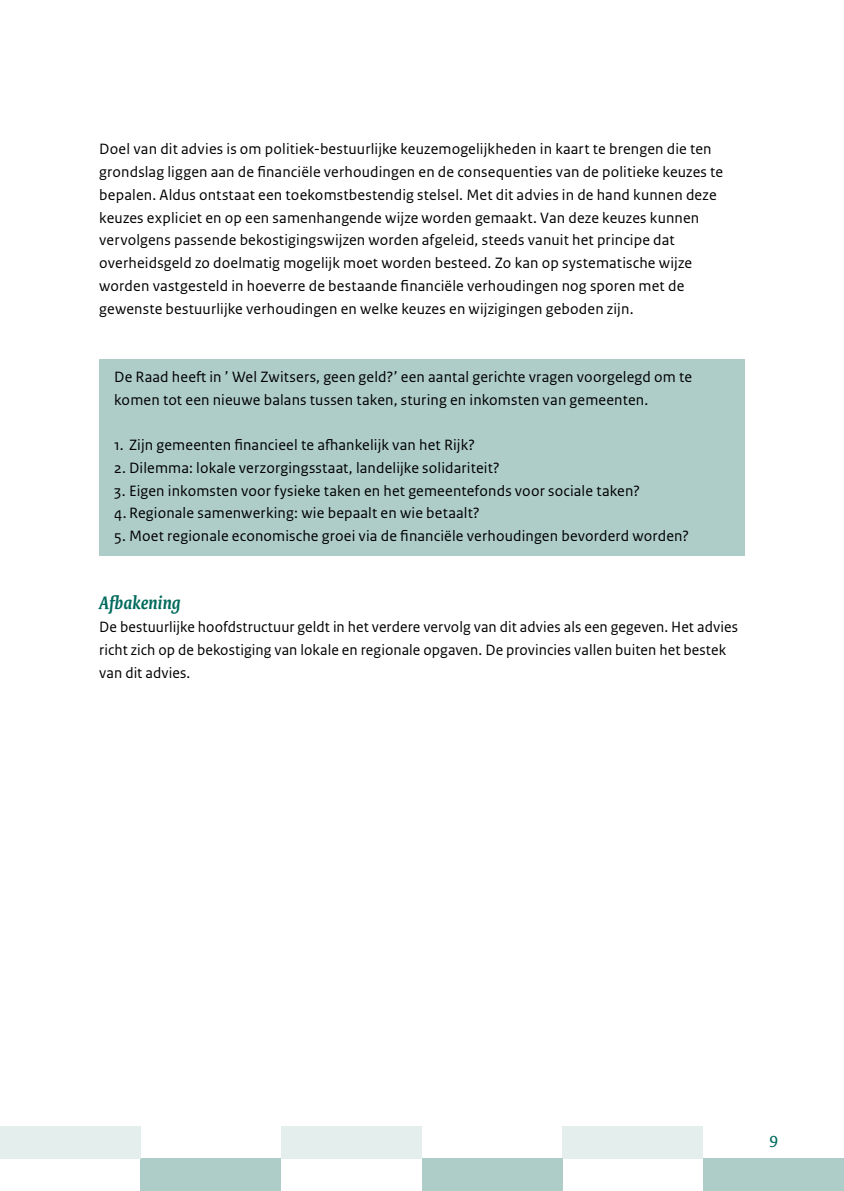
<style>
.page{position:relative;width:844px;height:1191px;background:#fff}
.page>*{position:absolute;margin:0;border:0;box-sizing:border-box;transform-origin:0 0}
.Tussenkop{font:italic 700 19.25px "Rijksoverheid Serif";color:#006a5d}
.t1{font:17.5px "Rijksoverheid Serif";color:#006a5d}
.Broodtekst{font:15.75px/22.8px "Rijksoverheid Sans Text";letter-spacing:.01em;color:#000}
.Broodtekst_opsomming{font:15.75px "Rijksoverheid Sans Text";letter-spacing:.01em;color:#000}
</style>
<div class="page">
<div style="left:703px;top:1158px;width:140px;height:33px;background:#aecdc9"></div>
<div style="left:562px;top:1126px;width:141px;height:32px;background:#e4eeed"></div>
<div style="left:422px;top:1158px;width:140px;height:33px;background:#aecdc9"></div>
<div style="left:281px;top:1126px;width:141px;height:32px;background:#e4eeed"></div>
<div style="left:141px;top:1158px;width:140px;height:33px;background:#aecdc9"></div>
<div style="left:0;top:1126px;width:141px;height:32px;background:#e4eeed"></div>
<div style="left:99px;top:359px;width:645px;height:197px;background:#aecdc9"></div>
<p class="Broodtekst" style="left:99px;top:138px;width:625px">Doel van dit advies is om politiek-bestuurlijke keuzemogelijkheden in kaart te brengen die ten grondslag liggen aan de financiële verhoudingen en de consequenties van de politieke keuzes te bepalen. Aldus ontstaat een toekomstbestendig stelsel. Met dit advies in de hand kunnen deze keuzes expliciet en op een samenhangende wijze worden gemaakt. Van deze keuzes kunnen vervolgens passende bekostigingswijzen worden afgeleid, steeds vanuit het principe dat overheidsgeld zo doelmatig mogelijk moet worden besteed. Zo kan op systematische wijze worden vastgesteld in hoeverre de bestaande financiële verhoudingen nog sporen met de gewenste bestuurlijke verhoudingen en welke keuzes en wijzigingen geboden zijn.</p>
<p class="Broodtekst" style="left:114px;top:365px;width:579px">De Raad heeft in ’ Wel Zwitsers, geen geld?’ een aantal gerichte vragen voorgelegd om te komen tot een nieuwe balans tussen taken, sturing en inkomsten van gemeenten.</p>
<p class="Broodtekst_opsomming" style="left:114px;top:436px;width:362px">1. Zijn gemeenten financieel te afhankelijk van het Rijk?</p>
<p class="Broodtekst_opsomming" style="left:114px;top:459px;width:387px">2. Dilemma: lokale verzorgingsstaat, landelijke solidariteit?</p>
<p class="Broodtekst_opsomming" style="left:114px;top:481px;width:527px">3. Eigen inkomsten voor fysieke taken en het gemeentefonds voor sociale taken?</p>
<p class="Broodtekst_opsomming" style="left:114px;top:504px;width:367px">4. Regionale samenwerking: wie bepaalt en wie betaalt?</p>
<p class="Broodtekst_opsomming" style="left:114px;top:527px;width:576px">5. Moet regionale economische groei via de financiële verhoudingen bevorderd worden?</p>
<p class="Tussenkop" style="left:99px;top:591px;width:83px">Afbakening</p>
<p class="Broodtekst" style="left:99px;top:616px;width:640px">De bestuurlijke hoofdstructuur geldt in het verdere vervolg van dit advies als een gegeven. Het advies richt zich op de bekostiging van lokale en regionale opgaven. De provincies vallen buiten het bestek van dit advies.</p>
<p class="t1" style="left:768px;top:1130px;width:11px">9</p>
</div>
